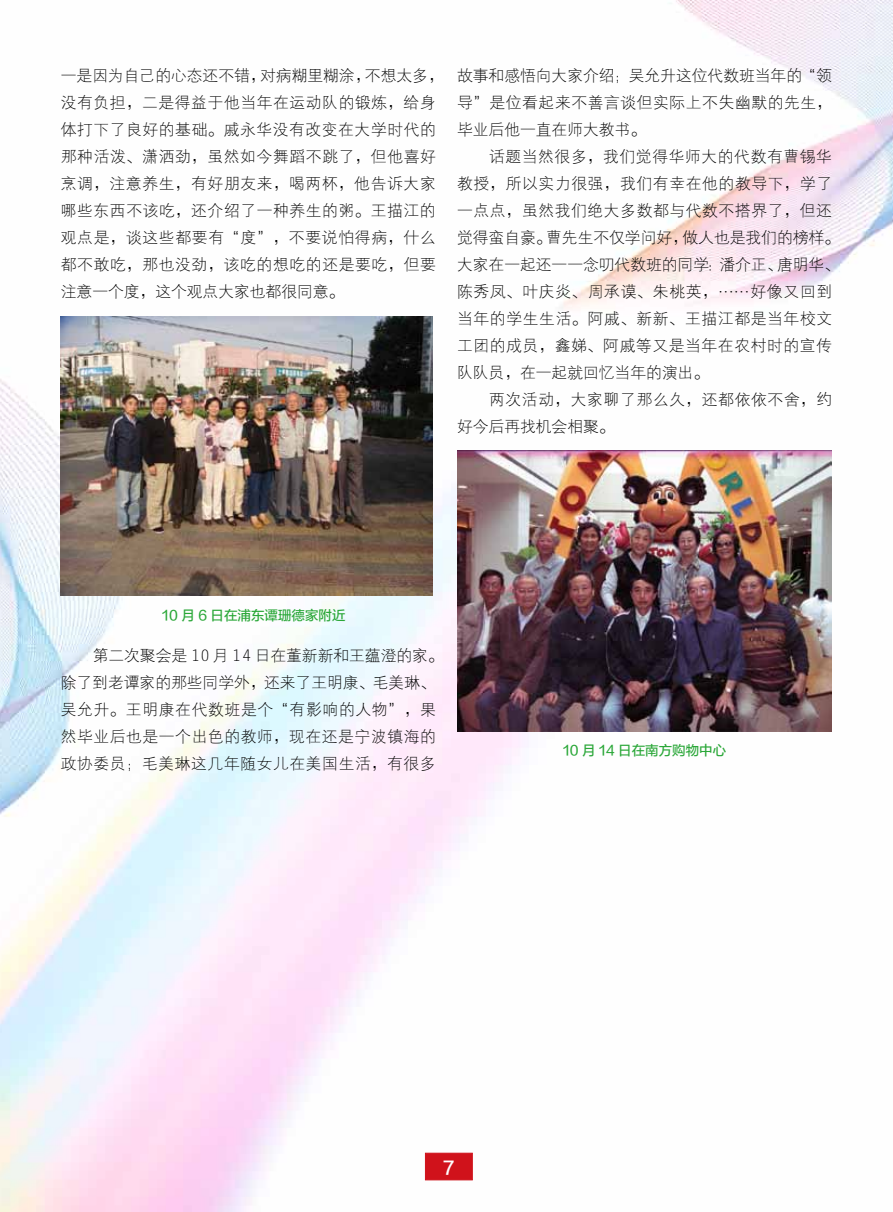
<style>
.page{position:relative;width:893px;height:1212px;background:#fff}
.page>*{position:absolute;margin:0;border:0;box-sizing:border-box;transform-origin:0 0}
.t1{font:18px "FZLTZHK GBK1 0";color:#fff}
.t2{font:15.75px/27px "FZXDXK GBK1 0";letter-spacing:.04em;color:#000}
.t3{font:13.5px "FZLTZHUNHK GBK1 0";color:#2aa738}
</style>
<div class="page">
<img style="left:0;top:0;width:893px;height:1212px">
<div style="left:425px;top:1153px;width:47px;height:27px;background:#d0121b;border:1px solid #d0121b"></div>
<img style="left:61px;top:317px;width:372px;height:279px">
<img style="left:457px;top:451px;width:374px;height:280px">
<p class="t2" style="left:61px;top:63px;width:384px">一是因为自己的心态还不错，对病糊里糊涂，不想太多，没有负担，二是得益于他当年在运动队的锻炼，给身体打下了良好的基础。戚永华没有改变在大学时代的那种活泼、潇洒劲，虽然如今舞蹈不跳了，但他喜好烹调，注意养生，有好朋友来，喝两杯，他告诉大家哪些东西不该吃，还介绍了一种养生的粥。王描江的观点是，谈这些都要有“度”，不要说怕得病，什么都不敢吃，那也没劲，该吃的想吃的还是要吃，但要注意一个度，这个观点大家也都很同意。</p>
<p class="t2" style="left:457px;top:63px;width:376px;text-align:justify">故事和感悟向大家介绍；吴允升这位代数班当年的“领导”是位看起来不善言谈但实际上不失幽默的先生，毕业后他一直在师大教书。</p>
<p class="t2" style="left:457px;top:144px;width:384px;text-indent:32px">话题当然很多，我们觉得华师大的代数有曹锡华教授，所以实力很强，我们有幸在他的教导下，学了一点点，虽然我们绝大多数都与代数不搭界了，但还觉得蛮自豪。曹先生不仅学问好，做人也是我们的榜样。大家在一起还一一念叨代数班的同学：潘介正、唐明华、陈秀凤、叶庆炎、周承谟、朱桃英，……好像又回到当年的学生生活。阿戚、新新、王描江都是当年校文工团的成员，鑫娣、阿戚等又是当年在农村时的宣传队队员，在一起就回忆当年的演出。</p>
<p class="t2" style="left:457px;top:387px;width:376px;text-indent:32px">两次活动，大家聊了那么久，还都依依不舍，约好今后再找机会相聚。</p>
<p class="t3" style="left:162px;top:608px;width:185px">10 月 6 日在浦东谭珊德家附近</p>
<p class="t2" style="left:61px;top:643px;width:384px;text-indent:32px">第二次聚会是 10 月 14 日在董新新和王蕴澄的家。除了到老谭家的那些同学外，还来了王明康、毛美琳、吴允升。王明康在代数班是个“有影响的人物”，果然毕业后也是一个出色的教师，现在还是宁波镇海的政协委员；毛美琳这几年随女儿在美国生活，有很多</p>
<p class="t3" style="left:563px;top:743px;width:165px">10 月 14 日在南方购物中心</p>
<p class="t1" style="left:443px;top:1157px;width:13px">7</p>
</div>
